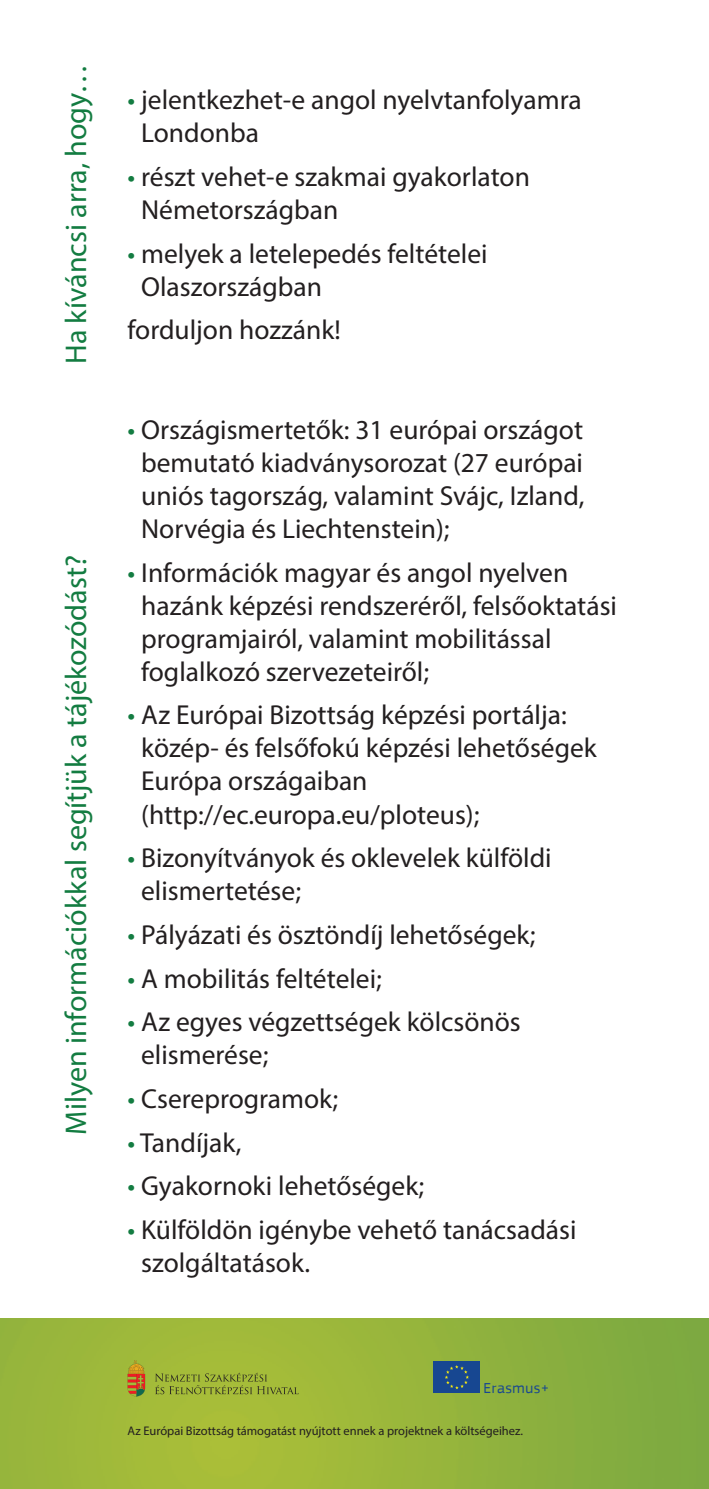
<style>
.page{position:relative;width:709px;height:1489px;background:#fff}
.page>*{position:absolute;margin:0;border:0;box-sizing:border-box;transform-origin:0 0}
.t1{font:30px "Myriad Pro";color:#137c41}
.t2{font:27.5px/33px "Myriad Pro";color:#231f20}
.t3{font:15.25px "PF Square Sans Pro";letter-spacing:.035em;color:#174791}
.t4{font:12.5px "Myriad Pro";color:#231f20}
.s1{color:#137c41}
</style>
<div class="page">
<img style="left:0;top:1318px;width:709px;height:170px">
<div style="left:433px;top:1361px;width:47px;height:31px;background:#174791"></div>
<svg style="left:445px;top:1365px;width:24px;height:24px"></svg>
<svg style="left:155px;top:1372px;width:144px;height:22px;background:#93a735"></svg>
<svg style="left:128px;top:1359px;width:17px;height:37px"></svg>
<p class="t1" style="left:58px;top:364px;width:302px;rotate:-90deg">Ha kíváncsi arra, hogy…</p>
<p class="t1" style="left:58px;top:1134px;width:581px;rotate:-90deg">Milyen információkkal segítjük a tájékozódást?</p>
<p class="t2" style="left:141px;top:83px;width:442px;text-indent:-14px"><span class="s1">•</span> jelentkezhet-e angol nyelvtanfolyamra<br>Londonba</p>
<p class="t2" style="left:141px;top:160px;width:390px;text-indent:-14px"><span class="s1">•</span> részt vehet-e szakmai gyakorlaton<br>Németországban</p>
<p class="t2" style="left:141px;top:236px;width:348px;text-indent:-14px"><span class="s1">•</span> melyek a letelepedés feltételei<br>Olaszországban</p>
<p class="t2" style="left:128px;top:313px;width:214px">forduljon hozzánk!</p>
<p class="t2" style="left:141px;top:413px;width:444px;text-align:justify;text-indent:-14px"><span class="s1">•</span> Országismertetők: 31 európai országot bemutató kiadványsorozat (27 európai uniós tagország, valamint Svájc, Izland, Norvégia és Liechtenstein);</p>
<p class="t2" style="left:141px;top:555px;width:477px;text-indent:-14px"><span class="s1">•</span> Információk magyar és angol nyelven hazánk képzési rendszeréről, felsőoktatási programjairól, valamint mobilitással foglalkozó szervezeteiről;</p>
<p class="t2" style="left:141px;top:698px;width:457px;text-indent:-14px"><span class="s1">•</span> Az Európai Bizottság képzési portálja: közép- és felsőfokú képzési lehetőségek Európa országaiban (http://ec.europa.eu/ploteus);</p>
<p class="t2" style="left:141px;top:841px;width:412px;text-indent:-14px"><span class="s1">•</span> Bizonyítványok és oklevelek külföldi elismertetése;</p>
<p class="t2" style="left:128px;top:917px;width:409px"><span class="s1">•</span> Pályázati és ösztöndíj lehetőségek;</p>
<p class="t2" style="left:128px;top:961px;width:256px"><span class="s1">•</span> A mobilitás feltételei;</p>
<p class="t2" style="left:141px;top:1004px;width:381px;text-indent:-14px"><span class="s1">•</span> Az egyes végzettségek kölcsönös elismerése;</p>
<p class="t2" style="left:128px;top:1081px;width:212px"><span class="s1">•</span> Csereprogramok;</p>
<p class="t2" style="left:128px;top:1125px;width:115px"><span class="s1">•</span> Tandíjak,</p>
<p class="t2" style="left:128px;top:1168px;width:298px"><span class="s1">•</span> Gyakornoki lehetőségek;</p>
<p class="t2" style="left:141px;top:1212px;width:437px;text-indent:-14px"><span class="s1">•</span> Külföldön igénybe vehető tanácsadási szolgáltatások.</p>
<p class="t3" style="left:483px;top:1378px;width:67px">Erasmus+</p>
<p class="t4" style="left:128px;top:1422px;width:397px">Az Európai Bizottság támogatást nyújtott ennek a projektnek a költségeihez.</p>
</div>
